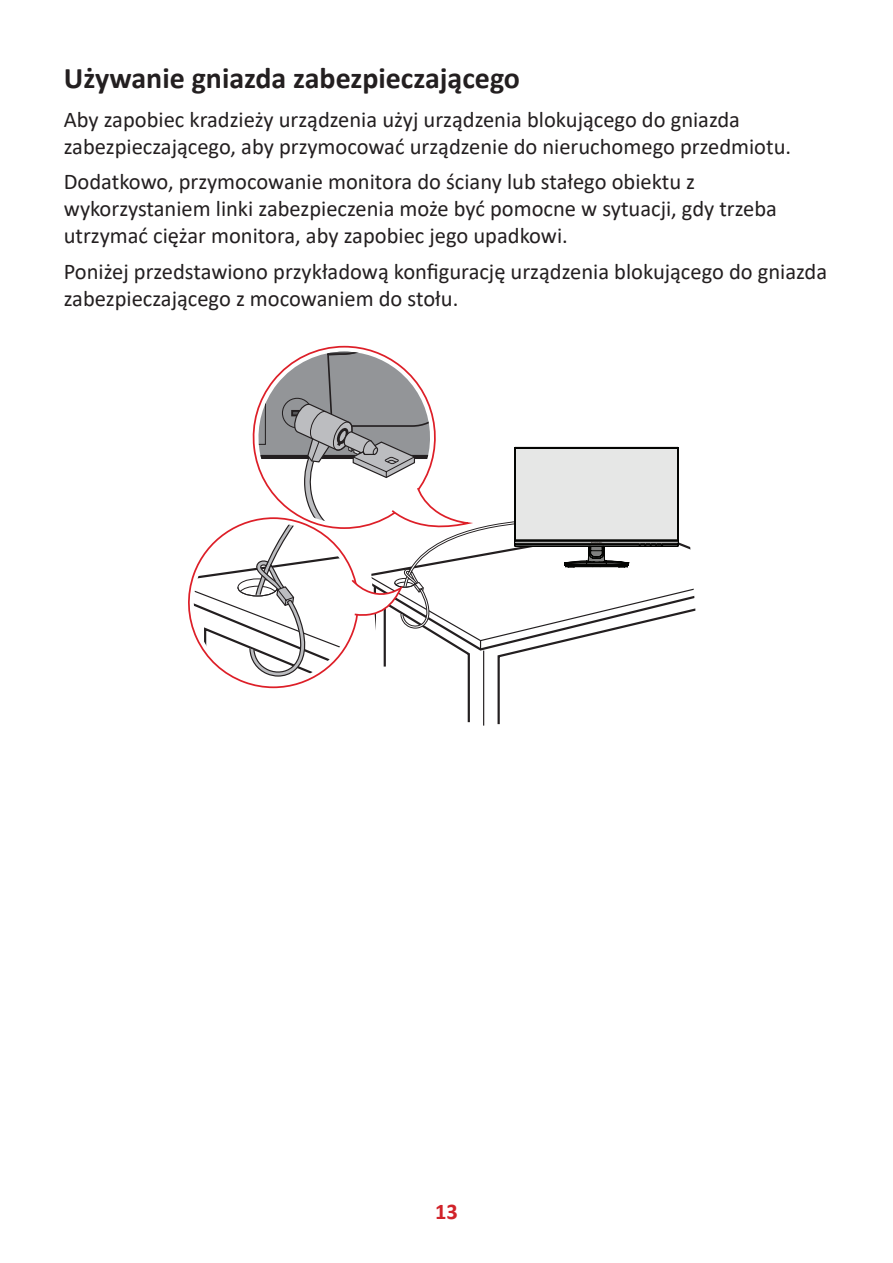
<style>
.page{position:relative;width:893px;height:1263px;background:#fff}
.page>*{position:absolute;margin:0;border:0;box-sizing:border-box;transform-origin:0 0}
.t1{font:700 30px "Calibri";color:#231f20}
.t2{font:22.5px/27px "Calibri";color:#231f20}
.t3{font:700 22.5px "Calibri";color:#d1232a}
</style>
<div class="page">
<svg style="left:467px;top:588px;width:229px;height:138px"></svg>
<svg style="left:188px;top:346px;width:491px;height:347px"></svg>
<h1 class="t1" style="left:64px;top:57px;width:458px">Używanie gniazda zabezpieczającego</h1>
<p class="t2" style="left:64px;top:105px;width:729px">Aby zapobiec kradzieży urządzenia użyj urządzenia blokującego do gniazda zabezpieczającego, aby przymocować urządzenie do nieruchomego przedmiotu.</p>
<p class="t2" style="left:64px;top:168px;width:715px">Dodatkowo, przymocowanie monitora do ściany lub stałego obiektu z wykorzystaniem linki zabezpieczenia może być pomocne w sytuacji, gdy trzeba utrzymać ciężar monitora, aby zapobiec jego upadkowi.</p>
<p class="t2" style="left:64px;top:257px;width:765px">Poniżej przedstawiono przykładową konfigurację urządzenia blokującego do gniazda zabezpieczającego z mocowaniem do stołu.</p>
<p class="t3" style="left:435px;top:1196px;width:24px">13</p>
</div>
